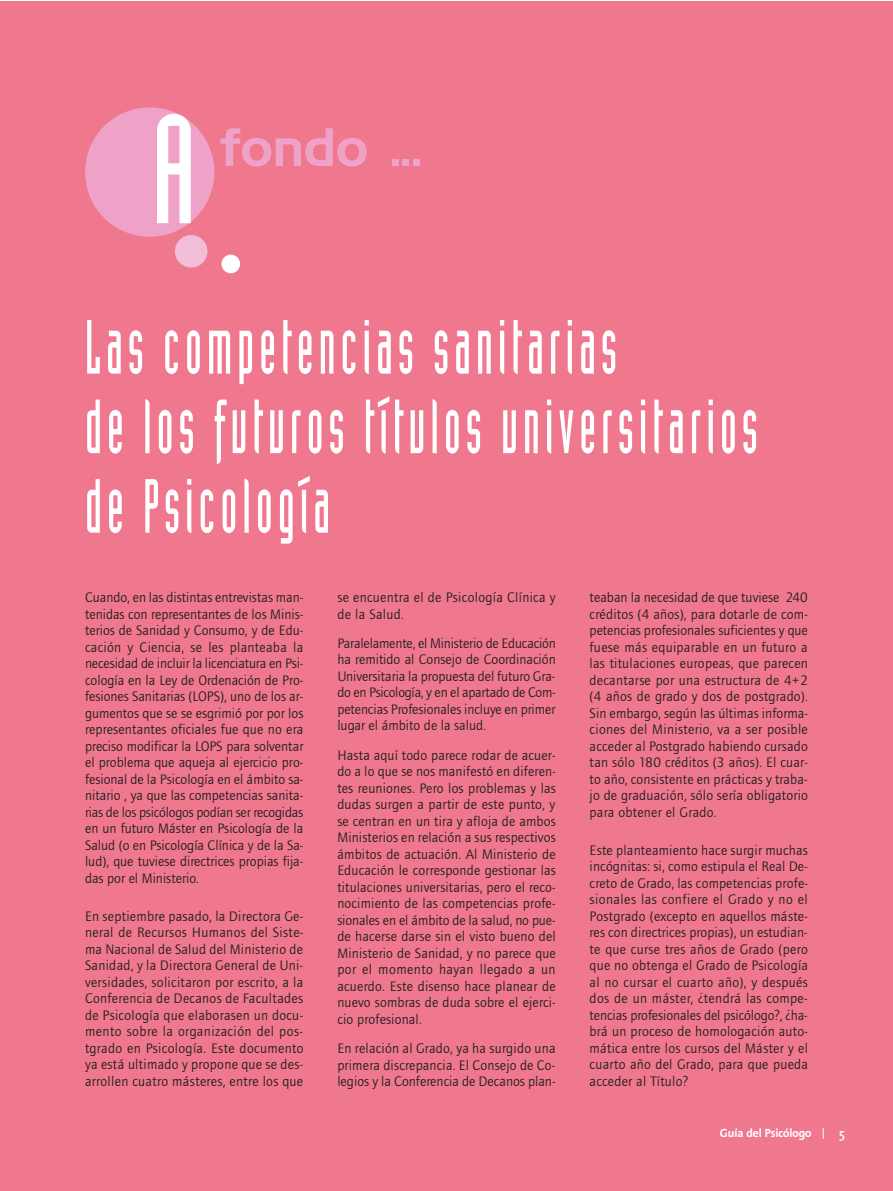
<style>
.page{position:relative;width:893px;height:1191px;background:#fff}
.page>*{position:absolute;margin:0;border:0;box-sizing:border-box;transform-origin:0 0}
.t1{font:152.1px "Industria Solid A";color:#fff}
.t2{font:75px/79.5px "Industria Solid";letter-spacing:.09em;color:#fff;scale:.76 1}
.t3{font:52.5px "Handel Gothic BT";color:#eea2c8}
.t4{font:14.25px/16.5px "Foundry Journal";letter-spacing:.015em;color:#231f20;text-align:justify}
.t5{font:600 13.5px "Thesis Sans";color:#fff}
.t6{font:700 12px "Thesis Sans";color:#fff}
</style>
<div class="page">
<div style="left:0;top:1px;width:892px;height:1190px;background:#ef788e"></div>
<div style="left:85px;top:107px;width:129px;height:130px;background:#eea2c8;border-radius:50%"></div>
<div style="left:175px;top:235px;width:32px;height:32px;background:#f2bdd7;border-radius:50%"></div>
<div style="left:221px;top:255px;width:19px;height:18px;background:#fff;border-radius:50%"></div>
<h1 class="t1" style="left:151px;top:115px;width:47px">A</h1>
<h3 class="t3" style="left:220px;top:128px;width:203px">fondo ...</h3>
<h2 class="t2" style="left:85px;top:312px;width:887px">Las competencias sanitarias<br>de los futuros títulos universitarios de Psicología</h2>
<p class="t4" style="left:85px;top:589px;width:220px">Cuando, en las distintas entrevistas man&shy;tenidas con representantes de los Minis&shy;terios de Sanidad y Consumo, y de Edu&shy;cación y Ciencia, se les planteaba la necesidad de incluir la licenciatura en Psi&shy;cología en la Ley de Ordenación de Pro&shy;fesiones Sanitarias (LOPS), uno de los ar&shy;gumentos que se se esgrimió por por los representantes oficiales fue que no era preciso modificar la LOPS para solventar el problema que aqueja al ejercicio pro&shy;fesional de la Psicología en el ámbito sa&shy;nitario , ya que las competencias sanita&shy;rias de los psicólogos podían ser recogidas en un futuro Máster en Psicología de la Salud (o en Psicología Clínica y de la Sa&shy;lud), que tuviese directrices propias fija&shy;das por el Ministerio.</p>
<p class="t4" style="left:85px;top:907px;width:220px">En septiembre pasado, la Directora Ge&shy;neral de Recursos Humanos del Siste&shy;ma Nacional de Salud del Ministerio de Sanidad, y la Directora General de Uni&shy;versidades, solicitaron por escrito, a la Conferencia de Decanos de Facultades de Psicología que elaborasen un docu&shy;mento sobre la organización del pos&shy;tgrado en Psicología. Este documento ya está ultimado y propone que se des&shy;arrollen cuatro másteres, entre los que</p>
<p class="t4" style="left:337px;top:589px;width:220px">se encuentra el de Psicología Clínica y de la Salud.</p>
<p class="t4" style="left:337px;top:635px;width:220px">Paralelamente, el Ministerio de Educación ha remitido al Consejo de Coordinación Universitaria la propuesta del futuro Gra&shy;do en Psicología, y en el apartado de Com&shy;petencias Profesionales incluye en primer lugar el ámbito de la salud.</p>
<p class="t4" style="left:337px;top:746px;width:220px">Hasta aquí todo parece rodar de acuer&shy;do a lo que se nos manifestó en diferen&shy;tes reuniones. Pero los problemas y las dudas surgen a partir de este punto, y se centran en un tira y afloja de ambos Ministerios en relación a sus respectivos ámbitos de actuación. Al Ministerio de Educación le corresponde gestionar las titulaciones universitarias, pero el reco&shy;nocimiento de las competencias profe&shy;sionales en el ámbito de la salud, no pue&shy;de hacerse darse sin el visto bueno del Ministerio de Sanidad, y no parece que por el momento hayan llegado a un acuerdo. Este disenso hace planear de nuevo sombras de duda sobre el ejerci&shy;cio profesional.</p>
<p class="t4" style="left:337px;top:1040px;width:220px">En relación al Grado, ya ha surgido una primera discrepancia. El Consejo de Co&shy;legios y la Conferencia de Decanos plan-</p>
<p class="t4" style="left:590px;top:589px;width:220px">teaban la necesidad de que tuviese 240 créditos (4 años), para dotarle de com&shy;petencias profesionales suficientes y que fuese más equiparable en un futuro a las titulaciones europeas, que parecen decantarse por una estructura de 4+2 (4 años de grado y dos de postgrado).<br>Sin embargo, según las últimas informa&shy;ciones del Ministerio, va a ser posible acceder al Postgrado habiendo cursado tan sólo 180 créditos (3 años). El cuar&shy;to año, consistente en prácticas y traba&shy;jo de graduación, sólo sería obligatorio para obtener el Grado.</p>
<p class="t4" style="left:590px;top:841px;width:220px">Este planteamiento hace surgir muchas incógnitas: si, como estipula el Real De&shy;creto de Grado, las competencias profe&shy;sionales las confiere el Grado y no el Postgrado (excepto en aquellos máste&shy;res con directrices propias), un estudian&shy;te que curse tres años de Grado (pero que no obtenga el Grado de Psicología al no cursar el cuarto año), y después dos de un máster, ¿tendrá las compe&shy;tencias profesionales del psicólogo?, ¿ha&shy;brá un proceso de homologación auto&shy;mática entre los cursos del Máster y el cuarto año del Grado, para que pueda acceder al Título?</p>
<p class="t6" style="left:720px;top:1128px;width:93px">Guía del Psicólogo</p>
<p class="t5" style="left:839px;top:1128px;width:7px">5</p>
</div>
